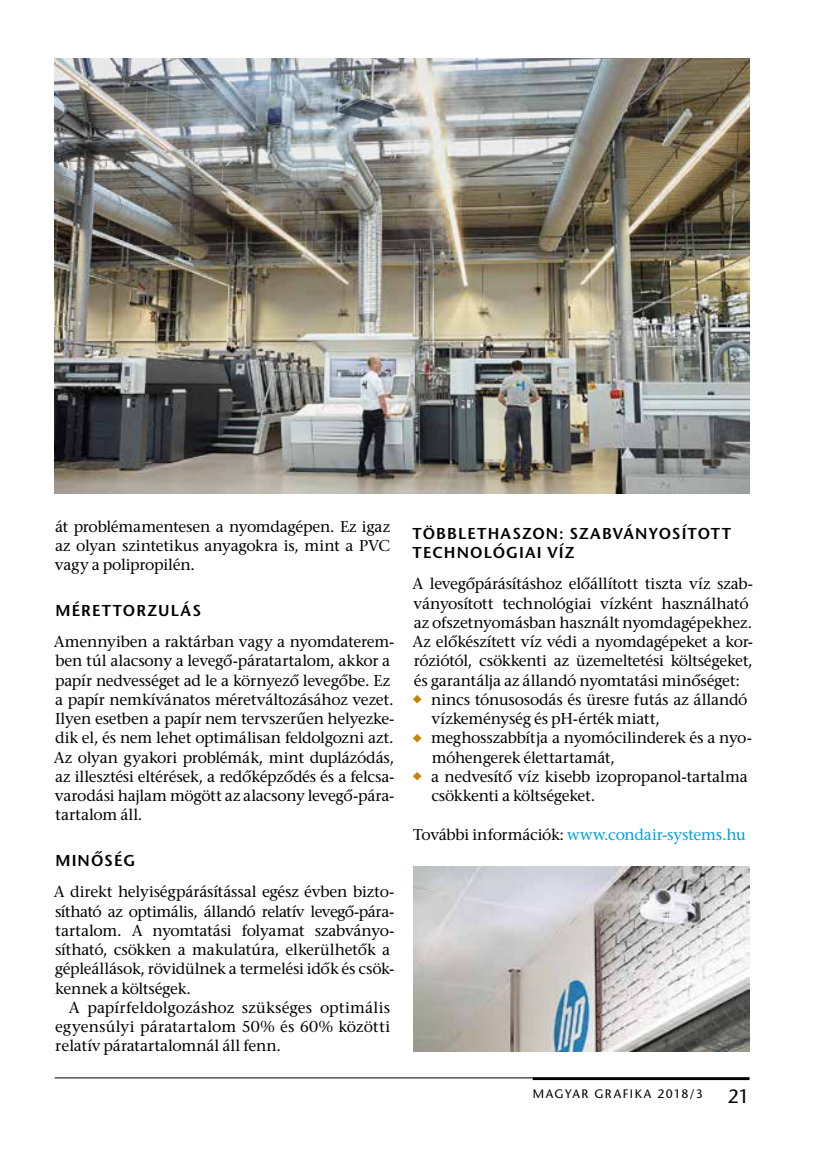
<style>
.page{position:relative;width:819px;height:1166px;background:#fff}
.page>*{position:absolute;margin:0;border:0;box-sizing:border-box;transform-origin:0 0}
.t1{font:19.25px "ITC Stone Sans";color:#000}
.t2{font:15.75px/19.2px "ITC Stone Serif";letter-spacing:-.015em;color:#000}
.t3{font:600 15.75px/19.2px "ITC Stone Sans";letter-spacing:.07em;color:#000}
.t4{font:15.75px "ITC Stone Serif";letter-spacing:-.015em;color:#009ee3}
.t5{font:12.25px "ITC Stone Sans";letter-spacing:.12em;color:#000}
.s1{color:#c78403}
.s2{color:#000}
</style>
<div class="page">
<hr style="left:55px;top:1077px;width:694px;height:1px;background:#000">
<hr style="left:532px;top:1077px;width:217px;height:3px;background:#000">
<img style="left:55px;top:59px;width:694px;height:434px">
<img style="left:413px;top:867px;width:336px;height:184px">
<p class="t2" style="left:55px;top:519px;width:336px;text-align:justify">át problémamentesen a nyomdagépen. Ez igaz az olyan szintetikus anyagokra is, mint a PVC vagy a polipropilén.</p>
<p class="t3" style="left:55px;top:603px;width:147px">MÉRETTORZULÁS</p>
<p class="t2" style="left:54px;top:634px;width:342px">Amennyiben a raktárban vagy a nyomdaterem&shy;ben túl alacsony a levegő-páratartalom, akkor a papír nedvességet ad le a környező levegőbe. Ez a papír nemkívánatos méretváltozásához vezet.<br>Ilyen esetben a papír nem tervszerűen helyezke&shy;dik el, és nem lehet optimálisan feldolgozni azt.<br>Az olyan gyakori problémák, mint duplázódás, az illesztési eltérések, a redőképződés és a felcsa&shy;varodási hajlam mögött az alacsony levegő-pára&shy;tartalom áll.</p>
<p class="t3" style="left:55px;top:853px;width:81px">MINŐSÉG</p>
<p class="t2" style="left:54px;top:884px;width:342px">A direkt helyiségpárásítással egész évben bizto&shy;sítható az optimális, állandó relatív levegő-pára&shy;tartalom. A nyomtatási folyamat szabványo&shy;sítható, csökken a makulatúra, elkerülhetők a gépleállások, rövidülnek a termelési idők és csök&shy;kennek a költségek.</p>
<p class="t2" style="left:55px;top:1000px;width:336px;text-align:justify;text-indent:14px">A papírfeldolgozáshoz szükséges optimális egyensúlyi páratartalom 50% és 60% közötti relatív páratartalomnál áll fenn.</p>
<p class="t3" style="left:412px;top:526px;width:320px">TÖBBLETHASZON: SZABVÁNYOSÍTOTT<br>TECHNOLÓGIAI VÍZ</p>
<p class="t2" style="left:412px;top:576px;width:342px">A levegőpárásításhoz előállított tiszta víz szab&shy;ványosított technológiai vízként használható az ofszetnyomásban használt nyomdagépekhez.<br>Az előkészített víz védi a nyomdagépeket a kor&shy;róziótól, csökkenti az üzemeltetési költségeket, és garantálja az állandó nyomtatási minőséget:</p>
<p class="t2" style="left:431px;top:692px;width:318px;text-indent:-19px"><span class="s1">◆</span> nincs tónusosodás és üresre futás az állandó vízkeménység és pH-érték miatt,</p>
<p class="t2" style="left:431px;top:730px;width:322px;text-indent:-20px"><span class="s1">◆</span> meghosszabbítja a nyomócilinderek és a nyo&shy;móhengerek élettartamát,</p>
<p class="t2" style="left:431px;top:769px;width:318px;text-indent:-19px"><span class="s1">◆</span> a nedvesítő víz kisebb izopropanol-tartalma csökkenti a költségeket.</p>
<p class="t4" style="left:413px;top:826px;width:334px"><span class="s2">További információk:</span> www.condair-systems.hu</p>
<p class="t5" style="left:532px;top:1087px;width:171px">MAGYAR GRAFIKA 2018/3</p>
<p class="t1" style="left:727px;top:1085px;width:23px">21</p>
</div>
